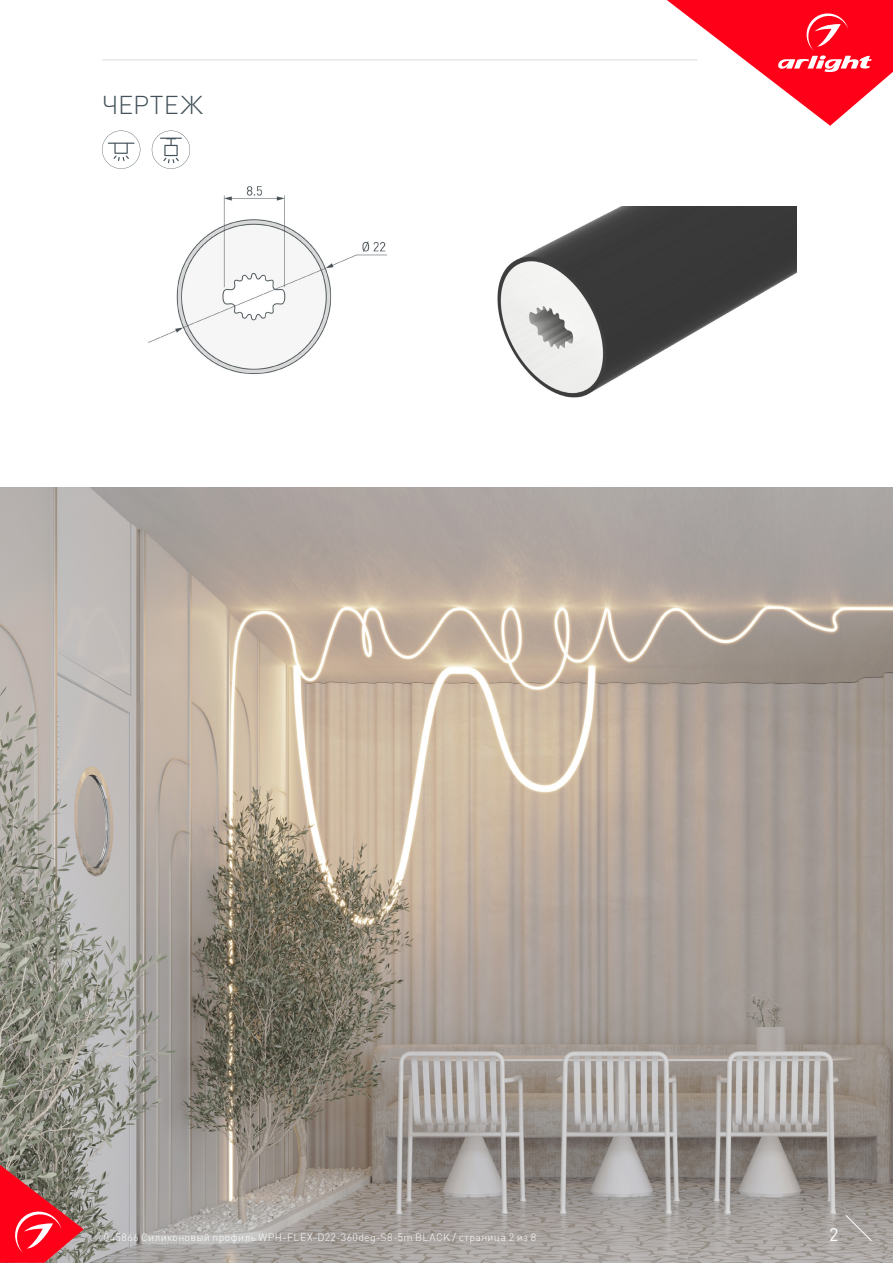
<style>
.page{position:relative;width:893px;height:1263px;background:#fff}
.page>*{position:absolute;margin:0;border:0;box-sizing:border-box;transform-origin:0 0}
.t1{font:300 25.5px "DIN Pro";letter-spacing:.01em;color:#425159}
.t2{font:18px "DIN Pro";color:#fff}
.t3{font:300 10.5px "DIN Pro";letter-spacing:.035em;color:#fff}
</style>
<div class="page">
<img style="left:0;top:488px;width:893px;height:775px">
<svg style="left:0;top:1165px;width:84px;height:98px;background:#cc414a"></svg>
<svg style="left:845px;top:1215px;width:27px;height:26px"></svg>
<svg style="left:667px;top:0;width:226px;height:126px"></svg>
<hr style="left:102px;top:60px;width:595px;height:1px;background:#dcdddf">
<svg style="left:102px;top:131px;width:38px;height:38px"></svg>
<img style="left:118px;top:156px;width:269px;height:218px">
<img style="left:497px;top:207px;width:299px;height:191px">
<svg style="left:152px;top:131px;width:38px;height:38px"></svg>
<p class="t1" style="left:102px;top:87px;width:102px">ЧЕРТЕЖ</p>
<p class="t3" style="left:104px;top:1230px;width:434px">045866 Силиконовый профиль WPH-FLEX-D22-360deg-S8-5m BLACK / страница 2 из 8</p>
<p class="t2" style="left:829px;top:1222px;width:11px">2</p>
</div>
